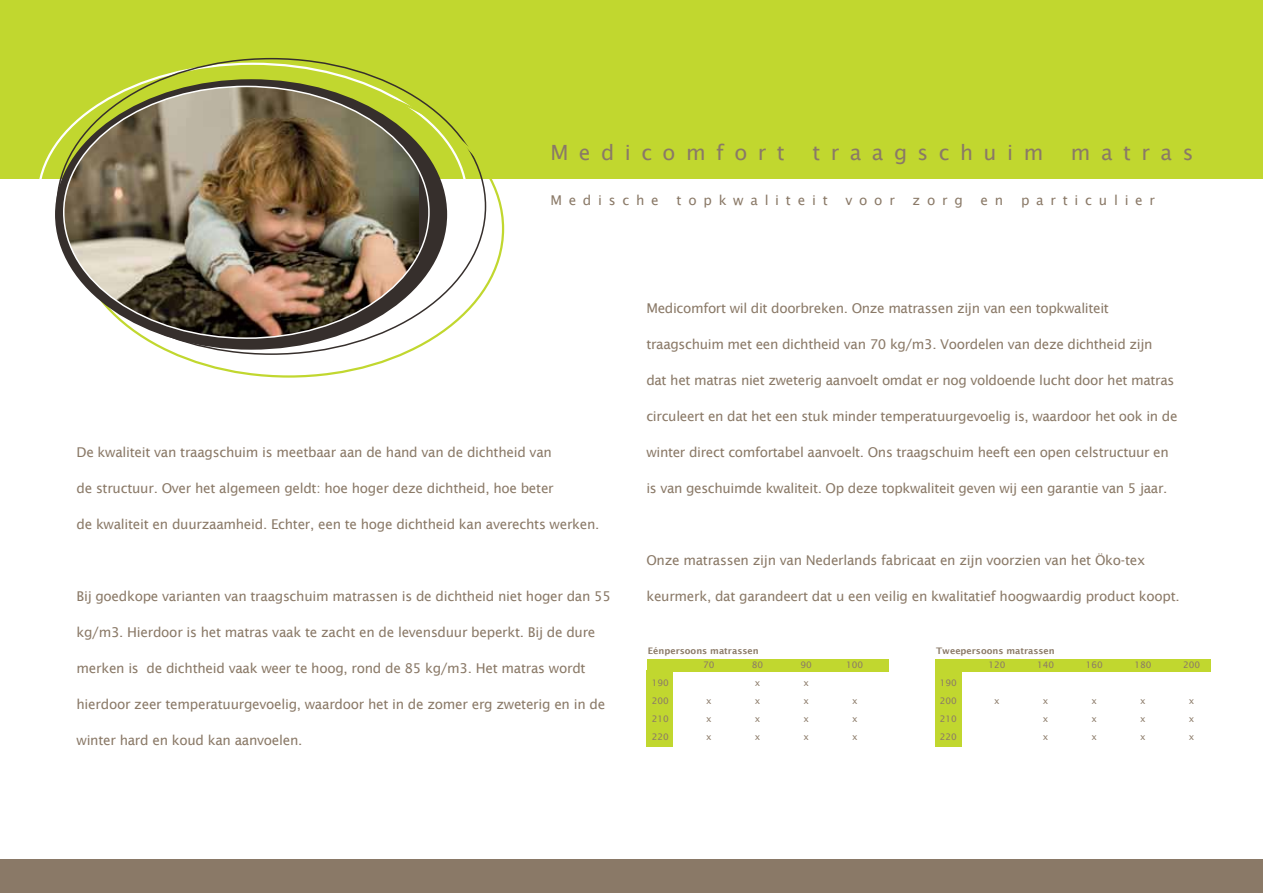
<style>
.page{position:relative;width:1263px;height:893px;background:#fff}
.page>*{position:absolute;margin:0;border:0;box-sizing:border-box;transform-origin:0 0}
.t1{font:21px "Lucida Grande";letter-spacing:.5em;color:#8a7967}
.t2{font:13.5px "Lucida Sans";letter-spacing:-.02em;color:#8a7967}
.t3{font:13.5px "Lucida Grande";letter-spacing:.5em;color:#8a7967}
.t4{font:9px/18px "Lucida Sans";color:#8a7967;text-align:justify}
.t5{font:600 9px "Lucida Sans";color:#8a7967}
</style>
<div class="page">
<div style="left:0;top:859px;width:1263px;height:34px;background:#8a7967"></div>
<div style="left:0;top:0;width:1263px;height:179px;background:#c1d72f"></div>
<div style="left:55px;top:79px;width:392px;height:271px;background:#362f2c;border-radius:50%"></div>
<img style="left:64px;top:86px;width:355px;height:252px">
<div style="left:647px;top:659px;width:241px;height:12px;background:#c1d72f"></div>
<div style="left:647px;top:670px;width:26px;height:77px;background:#c1d72f"></div>
<div style="left:935px;top:659px;width:275px;height:12px;background:#c1d72f"></div>
<div style="left:935px;top:670px;width:26px;height:77px;background:#c1d72f"></div>
<h1 class="t1" style="left:550px;top:140px;width:236px">Medicomfort</h1>
<h1 class="t1" style="left:812px;top:140px;width:232px">traagschuim</h1>
<h1 class="t1" style="left:1071px;top:140px;width:124px">matras</h1>
<p class="t3" style="left:550px;top:192px;width:110px">Medische</p>
<p class="t3" style="left:677px;top:192px;width:153px">topkwaliteit</p>
<p class="t3" style="left:845px;top:192px;width:51px">voor</p>
<p class="t3" style="left:913px;top:192px;width:52px">zorg</p>
<p class="t3" style="left:980px;top:192px;width:24px">e n</p>
<p class="t3" style="left:1021px;top:192px;width:136px">particulier</p>
<p class="t2" style="left:77px;top:445px;width:477px">De kwaliteit van traagschuim is meetbaar aan de hand van de dichtheid van</p>
<p class="t2" style="left:77px;top:481px;width:479px">de structuur. Over het algemeen geldt: hoe hoger deze dichtheid, hoe beter</p>
<p class="t2" style="left:77px;top:517px;width:524px">de kwaliteit en duurzaamheid. Echter, een te hoge dichtheid kan averechts werken.</p>
<p class="t2" style="left:77px;top:589px;width:536px">Bij goedkope varianten van traagschuim matrassen is de dichtheid niet hoger dan 55</p>
<p class="t2" style="left:77px;top:625px;width:520px">kg/m3. Hierdoor is het matras vaak te zacht en de levensduur beperkt. Bij de dure</p>
<p class="t2" style="left:77px;top:661px;width:511px">merken is de dichtheid vaak weer te hoog, rond de 85 kg/m3. Het matras wordt</p>
<p class="t2" style="left:77px;top:697px;width:530px">hierdoor zeer temperatuurgevoelig, waardoor het in de zomer erg zweterig en in de</p>
<p class="t2" style="left:77px;top:733px;width:227px">winter hard en koud kan aanvoelen.</p>
<p class="t2" style="left:646px;top:301px;width:464px">Medicomfort wil dit doorbreken. Onze matrassen zijn van een topkwaliteit</p>
<p class="t2" style="left:646px;top:337px;width:508px">traagschuim met een dichtheid van 70 kg/m3. Voordelen van deze dichtheid zijn</p>
<p class="t2" style="left:646px;top:373px;width:530px">dat het matras niet zweterig aanvoelt omdat er nog voldoende lucht door het matras</p>
<p class="t2" style="left:646px;top:409px;width:533px">circuleert en dat het een stuk minder temperatuurgevoelig is, waardoor het ook in de</p>
<p class="t2" style="left:646px;top:445px;width:524px">winter direct comfortabel aanvoelt. Ons traagschuim heeft een open celstructuur en</p>
<p class="t2" style="left:646px;top:481px;width:523px">is van geschuimde kwaliteit. Op deze topkwaliteit geven wij een garantie van 5 jaar.</p>
<p class="t2" style="left:646px;top:553px;width:500px">Onze matrassen zijn van Nederlands fabricaat en zijn voorzien van het Öko-tex</p>
<p class="t2" style="left:646px;top:589px;width:535px">keurmerk, dat garandeert dat u een veilig en kwalitatief hoogwaardig product koopt.</p>
<p class="t5" style="left:648px;top:645px;width:112px">Eénpersoons matrassen</p>
<p class="t4" style="left:652px;top:674px;width:19px">190<br>200<br>210<br>220</p>
<p class="t4" style="left:703px;top:656px;width:13px">70</p>
<p class="t4" style="left:706px;top:692px;width:7px">x x x</p>
<p class="t4" style="left:752px;top:656px;width:13px;text-align:center">80 x x x x</p>
<p class="t4" style="left:800px;top:656px;width:13px;text-align:center">90 x x x x</p>
<p class="t4" style="left:846px;top:656px;width:19px">100</p>
<p class="t4" style="left:852px;top:692px;width:7px">x x x</p>
<p class="t5" style="left:936px;top:645px;width:120px">Tweepersoons matrassen</p>
<p class="t4" style="left:940px;top:674px;width:19px">190<br>200<br>210<br>220</p>
<p class="t4" style="left:988px;top:656px;width:19px">120</p>
<p class="t4" style="left:994px;top:692px;width:7px">x</p>
<p class="t4" style="left:1037px;top:656px;width:19px">140</p>
<p class="t4" style="left:1043px;top:692px;width:7px">x x x</p>
<p class="t4" style="left:1086px;top:656px;width:19px">160</p>
<p class="t4" style="left:1091px;top:692px;width:7px">x x x</p>
<p class="t4" style="left:1134px;top:656px;width:19px">180</p>
<p class="t4" style="left:1140px;top:692px;width:7px">x x x</p>
<p class="t4" style="left:1183px;top:656px;width:19px">200</p>
<p class="t4" style="left:1189px;top:692px;width:7px">x x x</p>
</div>
